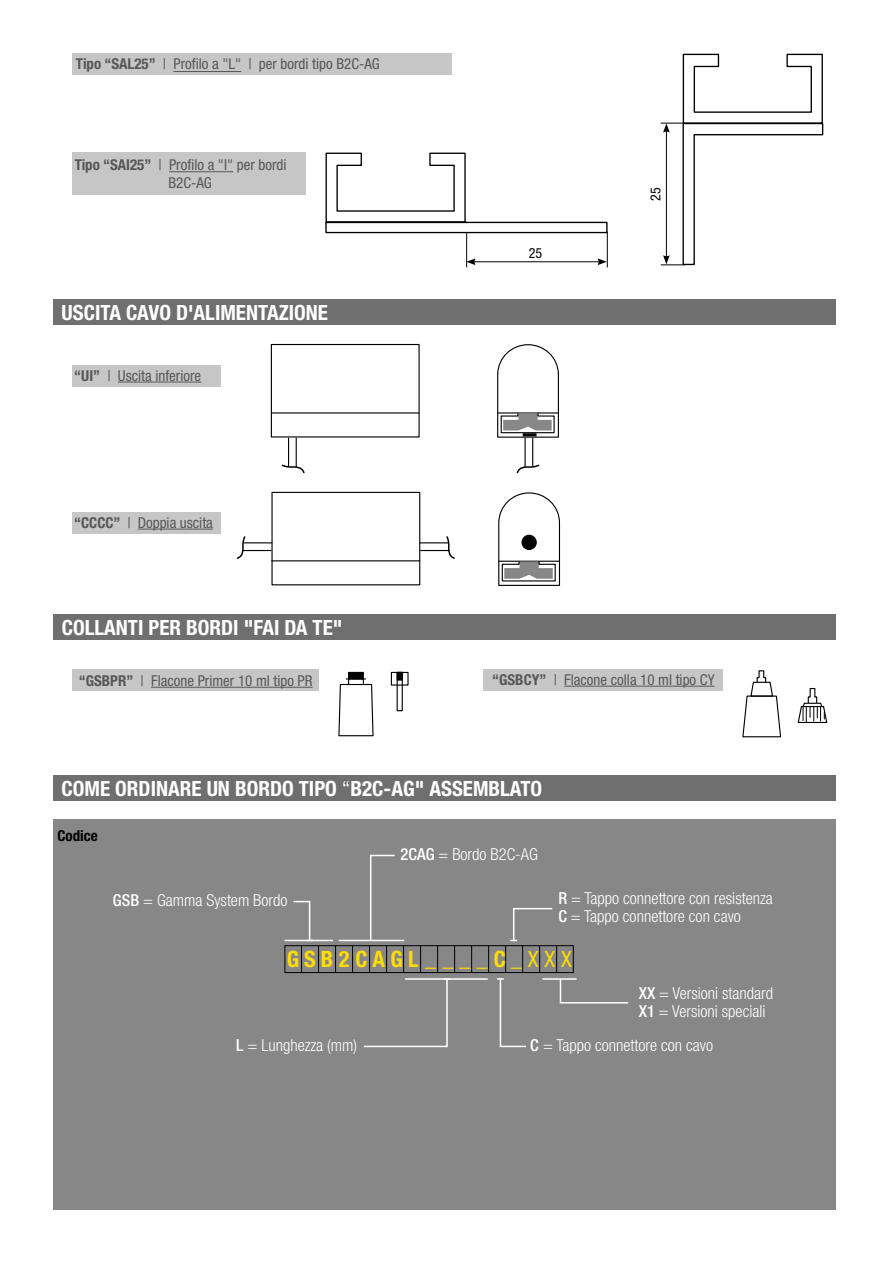
<style>
.page{position:relative;width:893px;height:1263px;background:#fff}
.page>*{position:absolute;margin:0;border:0;box-sizing:border-box;transform-origin:0 0}
.t1{font:700 condensed 22.5px "Helvetica Neue LT Std";letter-spacing:.24em;color:#fd0}
.t2{font:700 condensed 21px "Helvetica Neue LT Std";color:#fff}
.t3{font:300 condensed 16.5px/18px "Helvetica Neue LT Std";color:#fff}
.t4{font:condensed 15px/18px "Helvetica Neue LT Std";color:#575756}
.t5{font:700 condensed 15px "Helvetica Neue LT Std";color:#000}
.t6{font:condensed 13.95px "Helvetica Neue LT Std";color:#000}
.s1{font-weight:700}
.s2{font-weight:400}
.s3{font-weight:500}
</style>
<div class="page">
<div style="left:72px;top:153px;width:234px;height:42px;background:#c6c6c6"></div>
<hr style="left:169px;top:171px;width:64px;height:1px;background:#575756">
<div style="left:72px;top:54px;width:380px;height:21px;background:#c6c6c6"></div>
<hr style="left:173px;top:71px;width:68px;height:1px;background:#575756">
<svg style="left:661px;top:53px;width:163px;height:213px"></svg>
<hr style="left:607px;top:232px;width:1px;height:35px;background:#000">
<hr style="left:470px;top:261px;width:131px;height:1px;background:#000">
<hr style="left:466px;top:233px;width:1px;height:34px;background:#000">
<svg style="left:466px;top:258px;width:9px;height:7px"></svg>
<svg style="left:598px;top:258px;width:9px;height:7px"></svg>
<svg style="left:325px;top:152px;width:283px;height:82px"></svg>
<div style="left:53px;top:775px;width:783px;height:25px;background:#706f6f"></div>
<div style="left:53px;top:820px;width:783px;height:390px;background:#878787"></div>
<hr style="left:285px;top:940px;width:48px;height:1px;background:#fff">
<hr style="left:405px;top:978px;width:83px;height:2px;background:#fff">
<svg style="left:292px;top:900px;width:27px;height:71px"></svg>
<svg style="left:335px;top:947px;width:1px;height:24px"></svg>
<svg style="left:352px;top:947px;width:1px;height:24px"></svg>
<svg style="left:471px;top:947px;width:1px;height:24px"></svg>
<svg style="left:488px;top:947px;width:1px;height:24px"></svg>
<div style="left:285px;top:945px;width:289px;height:28px;border:1px solid #000"></div>
<svg style="left:362px;top:854px;width:93px;height:194px"></svg>
<hr style="left:339px;top:940px;width:65px;height:1px;background:#fff">
<svg style="left:497px;top:908px;width:132px;height:140px"></svg>
<div style="left:53px;top:299px;width:782px;height:26px;background:#706f6f"></div>
<div style="left:72px;top:365px;width:149px;height:21px;background:#c6c6c6"></div>
<hr style="left:118px;top:382px;width:83px;height:1px;background:#575756">
<div style="left:72px;top:512px;width:149px;height:21px;background:#c6c6c6"></div>
<hr style="left:138px;top:529px;width:75px;height:1px;background:#575756">
<div style="left:271px;top:344px;width:149px;height:93px;border:1px solid #000"></div>
<hr style="left:272px;top:412px;width:147px;height:1px;background:#000">
<svg style="left:282px;top:438px;width:23px;height:36px"></svg>
<svg style="left:497px;top:344px;width:62px;height:130px"></svg>
<svg style="left:498px;top:492px;width:63px;height:94px"></svg>
<div style="left:271px;top:492px;width:149px;height:93px;border:1px solid #000"></div>
<svg style="left:236px;top:535px;width:36px;height:25px"></svg>
<hr style="left:272px;top:560px;width:148px;height:1px;background:#000">
<svg style="left:420px;top:535px;width:35px;height:25px"></svg>
<div style="left:391px;top:672px;width:18px;height:14px;border:1px solid #000"></div>
<div style="left:397px;top:672px;width:6px;height:39px;border:1px solid #000"></div>
<div style="left:397px;top:672px;width:5px;height:8px;background:#000"></div>
<div style="left:397px;top:672px;width:6px;height:9px;border:1px solid #000"></div>
<div style="left:349px;top:672px;width:14px;height:7px;background:#000"></div>
<div style="left:348px;top:672px;width:16px;height:7px;border:1px solid #000"></div>
<svg style="left:338px;top:678px;width:36px;height:59px"></svg>
<svg style="left:742px;top:670px;width:40px;height:68px"></svg>
<svg style="left:797px;top:688px;width:31px;height:35px"></svg>
<div style="left:483px;top:669px;width:240px;height:22px;background:#c6c6c6"></div>
<hr style="left:564px;top:686px;width:151px;height:1px;background:#575756">
<div style="left:72px;top:670px;width:247px;height:21px;background:#c6c6c6"></div>
<hr style="left:151px;top:687px;width:162px;height:1px;background:#575756">
<div style="left:53px;top:614px;width:783px;height:25px;background:#706f6f"></div>
<p class="t4" style="left:76px;top:55px;width:306px"><span class="s1">Tipo “SAL25”</span> | Profilo a "L" | per bordi tipo B2C-AG</p>
<p class="t4" style="left:168px;top:156px;width:120px;text-indent:-94px"><span class="s1">Tipo “SAI25”</span> | Profilo a "I" per bordi<br>B2C-AG</p>
<h2 class="t2" style="left:62px;top:300px;width:268px">USCITA CAVO D'ALIMENTAZIONE</h2>
<p class="t4" style="left:74px;top:366px;width:128px"><span class="s1">“UI”</span> | Uscita inferiore</p>
<p class="t4" style="left:74px;top:513px;width:140px"><span class="s1">“CCCC”</span> | Doppia uscita</p>
<h2 class="t2" style="left:62px;top:615px;width:282px">COLLANTI PER BORDI "FAI DA TE"</h2>
<p class="t6" style="left:529px;top:245px;width:15px">25</p>
<p class="t6" style="left:647px;top:201px;width:15px;rotate:-90deg">25</p>
<p class="t4" style="left:79px;top:671px;width:235px"><span class="s1">“GSBPR”</span> | Flacone Primer 10 ml tipo PR</p>
<p class="t4" style="left:492px;top:670px;width:224px"><span class="s1">“GSBCY”</span> | Flacone colla 10 ml tipo CY</p>
<h2 class="t2" style="left:62px;top:776px;width:482px">COME ORDINARE UN BORDO TIPO <span class="s2">“</span>B2C-AG" ASSEMBLATO</h2>
<p class="t5" style="left:58px;top:827px;width:42px">Codice</p>
<p class="t3" style="left:113px;top:891px;width:176px"><span class="s3">GSB</span> = Gamma System Bordo</p>
<p class="t3" style="left:401px;top:845px;width:139px"><span class="s3">2CAG</span> = Bordo B2C-AG</p>
<p class="t3" style="left:558px;top:889px;width:216px"><span class="s3">R</span> = Tappo connettore con resistenza<br><span class="s3">C</span> = Tappo connettore con cavo</p>
<h1 class="t1" style="left:287px;top:945px;width:286px">GSB2CAGL<span class="s3">____</span>C<span class="s3">_</span><span class="s2">XXX</span></h1>
<p class="t3" style="left:639px;top:984px;width:136px"><span class="s3">XX</span> = Versioni standard<br><span class="s3">X1</span> = Versioni speciali</p>
<p class="t3" style="left:236px;top:1036px;width:123px"><span class="s3">L</span> = Lunghezza (mm)</p>
<p class="t3" style="left:530px;top:1036px;width:184px"><span class="s3">C</span> = Tappo connettore con cavo</p>
</div>
